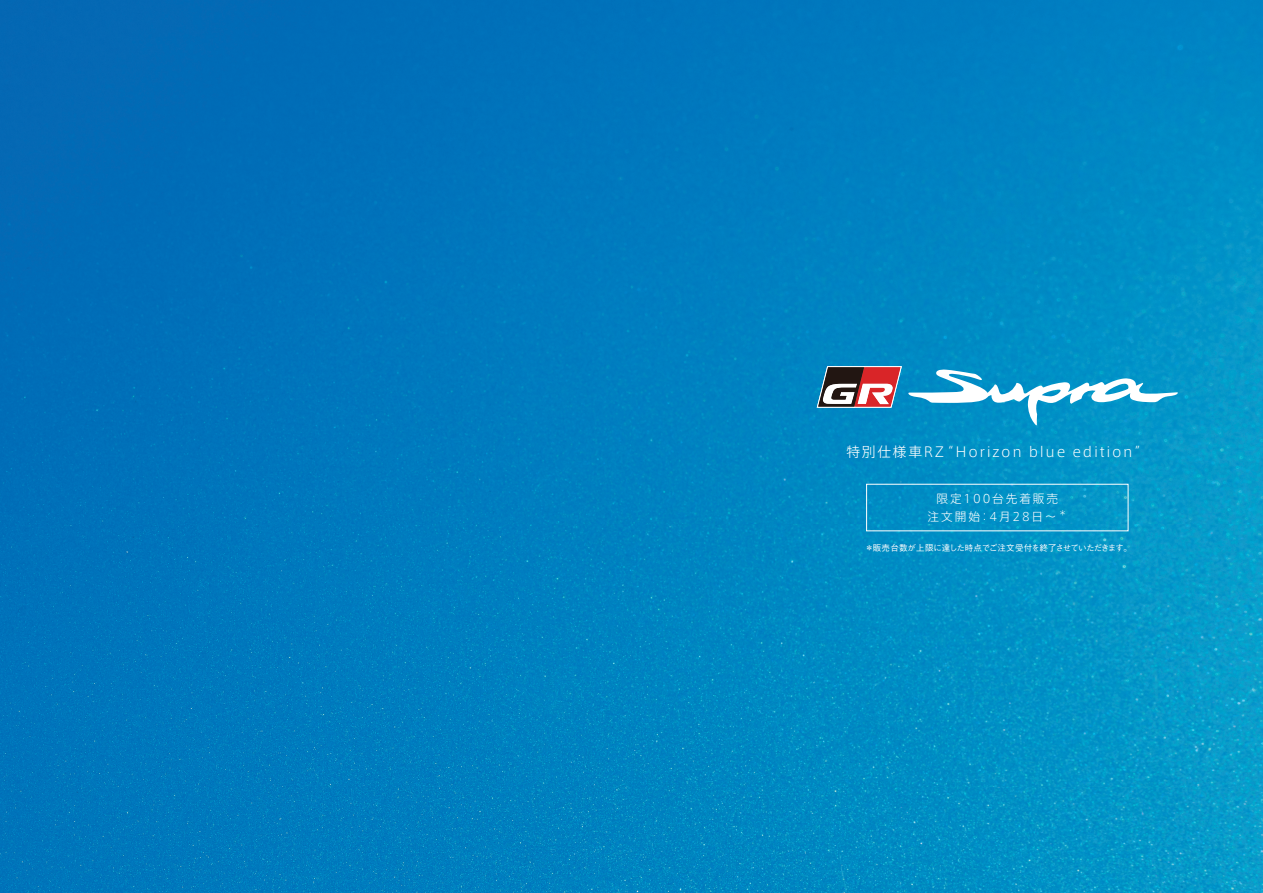
<style>
.page{position:relative;width:1263px;height:893px;background:#fff}
.page>*{position:absolute;margin:0;border:0;box-sizing:border-box;transform-origin:0 0}
.t1{font:300 13.8px "Axis Std";letter-spacing:.12em;color:#fff}
.t2{font:300 11.7px/17.2px "Axis Std";letter-spacing:.16em;color:#fff;text-align:center}
.t3{font:500 8.55px "Gothic BBB Pro";letter-spacing:-.035em;color:#fff}
</style>
<div class="page">
<img style="left:0;top:0;width:1263px;height:893px">
<svg style="left:908px;top:369px;width:271px;height:57px"></svg>
<svg style="left:817px;top:366px;width:85px;height:42px"></svg>
<h1 class="t1" style="left:846px;top:441px;width:303px">特別仕様車RZ“Horizon blue edition”</h1>
<h2 class="t2" style="left:928px;top:490px;width:141px">限定100台先着販売<br>注文開始：4月28日～<sup>＊</sup></h2>
<p class="t3" style="left:865px;top:541px;width:268px">＊販売台数が上限に達した時点でご注文受付を終了させていただきます。</p>
</div>
